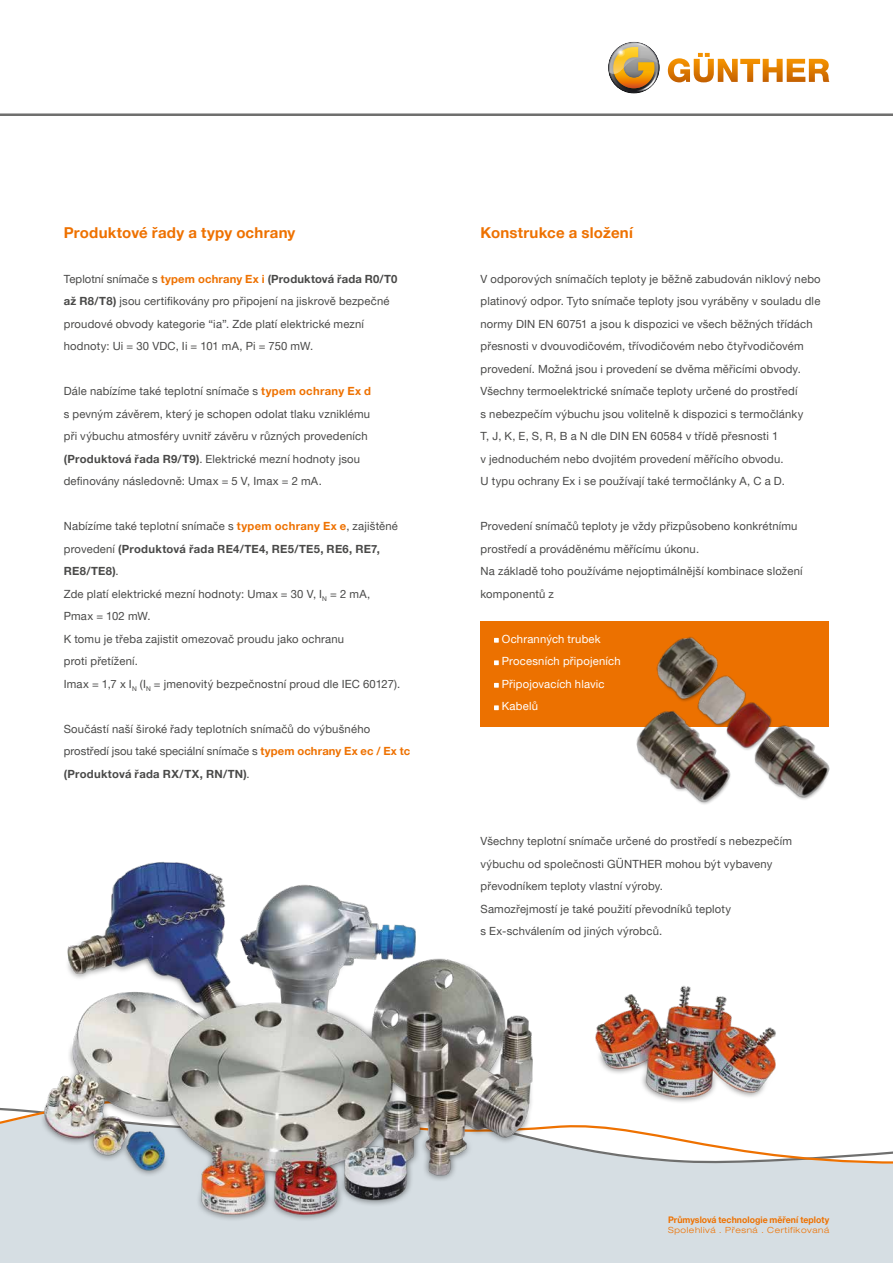
<style>
.page{position:relative;width:893px;height:1263px;background:#fff}
.page>*{position:absolute;margin:0;border:0;box-sizing:border-box;transform-origin:0 0}
.t1{font:700 15px "Helvetica Neue LTW1 G";letter-spacing:.015em;color:#ee7100}
.t2{font:11.25px/22.5px "Helvetica Neue LTW1 G";letter-spacing:.015em;color:#494948}
.t3{font:11.25px/22.5px "Helvetica Neue LTW1 G";letter-spacing:.02em;color:#fff}
.t4{font:700 9px "Helvetica Neue LTW1 G";color:#ee7100;scale:.96 1}
.t5{font:300 expanded 8.4px "Helvetica Neue LTW1 G";letter-spacing:.07em;color:#ee7100}
.s1{font-weight:700;color:#ee7100}
.s2{font-weight:700}
</style>
<div class="page">
<div style="left:1px;top:1185px;width:892px;height:78px;background:#d6dee3"></div>
<svg style="left:1px;top:1108px;width:892px;height:77px"></svg>
<svg style="left:668px;top:53px;width:161px;height:29px"></svg>
<img style="left:618px;top:88px;width:8px;height:4px">
<img style="left:626px;top:63px;width:34px;height:31px">
<svg style="left:608px;top:42px;width:51px;height:46px;background:#c4a46d"></svg>
<img style="left:611px;top:43px;width:19px;height:19px">
<hr style="left:0;top:114px;width:893px;height:2px;background:#6f6f6e">
<svg style="left:0;top:1108px;width:1px;height:155px"></svg>
<div style="left:480px;top:621px;width:349px;height:106px;background:#ec7100"></div>
<svg style="left:494px;top:638px;width:5px;height:5px"></svg>
<svg style="left:494px;top:660px;width:5px;height:5px"></svg>
<svg style="left:494px;top:683px;width:5px;height:5px"></svg>
<svg style="left:494px;top:705px;width:5px;height:5px"></svg>
<img style="left:5px;top:862px;width:582px;height:382px">
<img style="left:636px;top:637px;width:194px;height:168px">
<img style="left:583px;top:980px;width:205px;height:129px">
<h1 class="t1" style="left:64px;top:223px;width:233px">Produktové řady a typy ochrany</h1>
<p class="t2" style="left:64px;top:267px;width:335px">Teplotní snímače s <span class="s1">typem ochrany Ex i</span> <span class="s2">(Produktová řada R0/T0 až R8/T8)</span> jsou certifikovány pro připojení na jiskrově bezpečné proudové obvody kategorie “ia”. Zde platí elektrické mezní hodnoty: Ui = 30 VDC, Ii = 101 mA, Pi = 750 mW.</p>
<p class="t2" style="left:64px;top:380px;width:309px">Dále nabízíme také teplotní snímače s <span class="s1">typem ochrany Ex d </span>s pevným závěrem, který je schopen odolat tlaku vzniklému při výbuchu atmosféry uvnitř závěru v různých provedeních <span class="s2">(Produktová řada R9/T9)</span>. Elektrické mezní hodnoty jsou definovány následovně: Umax = 5 V, Imax = 2 mA.</p>
<p class="t2" style="left:64px;top:515px;width:338px">Nabízíme také teplotní snímače s <span class="s1">typem ochrany Ex e</span>, zajištěné provedení <span class="s2">(Produktová řada RE4/TE4, RE5/TE5, RE6, RE7, RE8/TE8)</span>.<br>Zde platí elektrické mezní hodnoty: Umax = 30 V, I<sub>N</sub> = 2 mA, Pmax = 102 mW.<br>K tomu je třeba zajistit omezovač proudu jako ochranu<br>proti přetížení.<br>Imax = 1,7 x I<sub>N</sub> (I<sub>N</sub> = jmenovitý bezpečnostní proud dle IEC 60127).</p>
<p class="t2" style="left:64px;top:717px;width:348px">Součástí naší široké řady teplotních snímačů do výbušného prostředí jsou také speciální snímače s <span class="s1">typem ochrany Ex ec / Ex tc </span><span class="s2">(Produktová řada RX/TX, RN/TN)</span>.</p>
<h1 class="t1" style="left:480px;top:223px;width:154px">Konstrukce a složení</h1>
<p class="t2" style="left:480px;top:267px;width:342px">V odporových snímačích teploty je běžně zabudován niklový nebo platinový odpor. Tyto snímače teploty jsou vyráběny v souladu dle normy DIN EN 60751 a jsou k dispozici ve všech běžných třídách přesnosti v dvouvodičovém, třívodičovém nebo čtyřvodičovém provedení. Možná jsou i provedení se dvěma měřicími obvody.<br>Všechny termoelektrické snímače teploty určené do prostředí<br>s nebezpečím výbuchu jsou volitelně k dispozici s termočlánky<br>T, J, K, E, S, R, B a N dle DIN EN 60584 v třídě přesnosti 1<br>v jednoduchém nebo dvojitém provedení měřícího obvodu.<br>U typu ochrany Ex i se používají také termočlánky A, C a D.</p>
<p class="t2" style="left:480px;top:515px;width:324px">Provedení snímačů teploty je vždy přizpůsobeno konkrétnímu prostředí a prováděnému měřícímu úkonu.<br>Na základě toho používáme nejoptimálnější kombinace složení komponentů z</p>
<p class="t3" style="left:502px;top:627px;width:120px">Ochranných trubek<br>Procesních připojeních<br>Připojovacích hlavic<br>Kabelů</p>
<p class="t2" style="left:480px;top:830px;width:313px">Všechny teplotní snímače určené do prostředí s nebezpečím výbuchu od společnosti GÜNTHER mohou být vybaveny převodníkem teploty vlastní výroby.<br>Samozřejmostí je také použití převodníků teploty<br>s Ex-schválením od jiných výrobců.</p>
<p class="t4" style="left:668px;top:1214px;width:169px">Průmyslová technologie měření teploty</p>
<p class="t5" style="left:668px;top:1225px;width:163px">Spolehlivá . Přesná . Certifikovaná</p>
</div>
